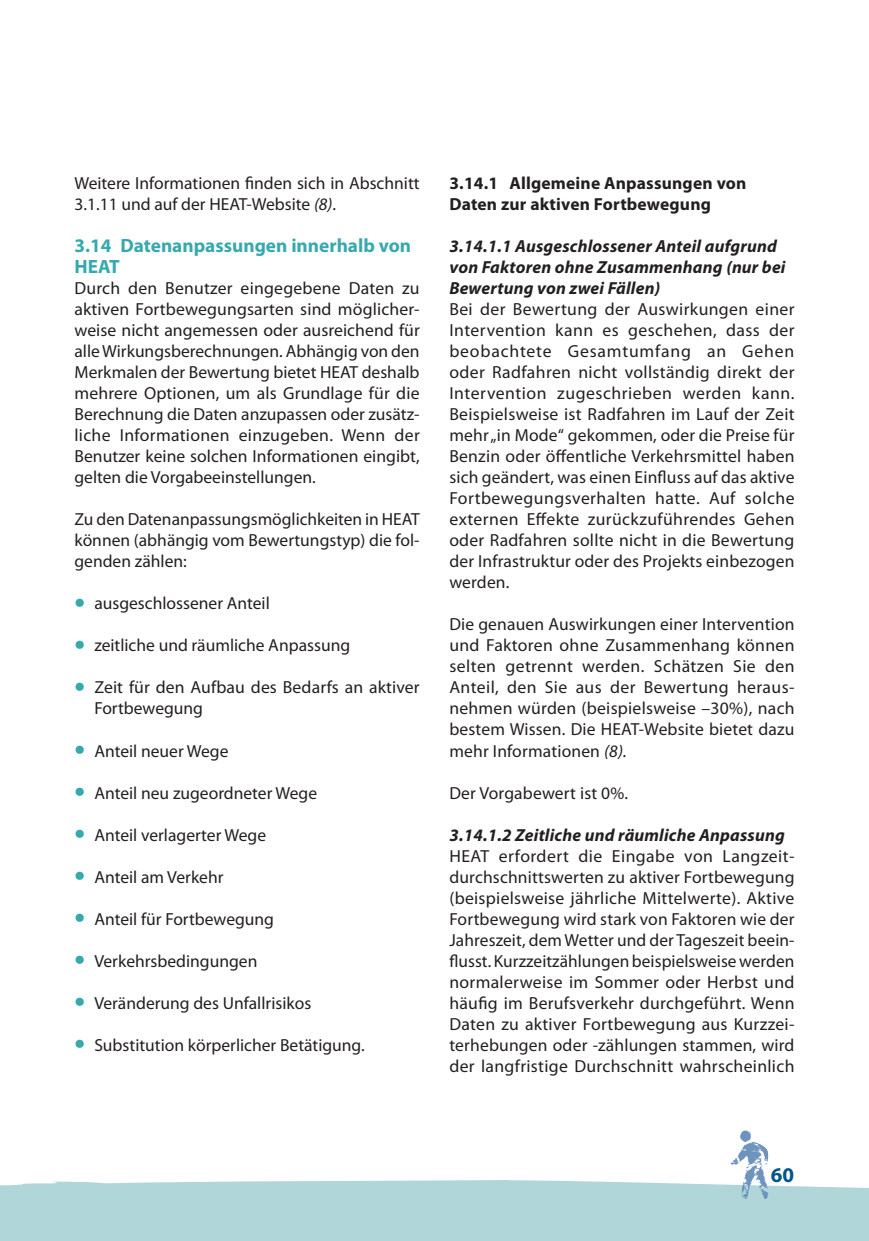
<style>
.page{position:relative;width:869px;height:1241px;background:#fff}
.page>*{position:absolute;margin:0;border:0;box-sizing:border-box;transform-origin:0 0}
.t1{font:700 21px "Myriad Pro";color:#00548e}
.t2{font:700 19.25px/21px "Myriad Pro";color:#36a9af}
.Brød{font:17.5px/21px "Myriad Pro";color:#231f20;text-align:justify}
.Mellem_4_Fed_kursiv{font:italic 700 17.5px/21px "Myriad Pro";letter-spacing:.01em;color:#231f20}
.t3{font:700 17.5px/21px "Myriad Pro";letter-spacing:.01em;color:#231f20}
.s1{font-style:italic}
.s2{font-weight:700;font-size:31.5px;color:#36a9af}
</style>
<div class="page">
<div style="left:0;top:1180px;width:868px;height:60px;background:#b0d6da"></div>
<svg style="left:730px;top:1130px;width:38px;height:69px"></svg>
<p class="Brød" style="left:74px;top:173px;width:346px">Weitere Informationen finden sich in Abschnitt<br>3.1.11 und auf der HEAT-Website <span class="s1">(8)</span>.</p>
<p class="t2" style="left:74px;top:235px;width:338px">3.14 Datenanpassungen innerhalb von<br>HEAT</p>
<p class="Brød" style="left:74px;top:278px;width:346px">Durch den Benutzer eingegebene Daten zu aktiven Fortbewegungsarten sind möglicher&shy;weise nicht angemessen oder ausreichend für alle Wirkungsberechnungen. Abhängig von den Merkmalen der Bewertung bietet HEAT deshalb mehrere Optionen, um als Grundlage für die Berechnung die Daten anzupassen oder zusätz&shy;liche Informationen einzugeben. Wenn der Benutzer keine solchen Informationen eingibt, gelten die Vorgabeeinstellungen.</p>
<p class="Brød" style="left:74px;top:509px;width:346px">Zu den Datenanpassungsmöglichkeiten in HEAT können (abhängig vom Bewertungstyp) die fol&shy;genden zählen:</p>
<p class="Brød" style="left:74px;top:593px;width:197px"><span class="s2">•</span> ausgeschlossener Anteil</p>
<p class="Brød" style="left:74px;top:635px;width:277px"><span class="s2">•</span> zeitliche und räumliche Anpassung</p>
<p class="Brød" style="left:94px;top:677px;width:326px;text-indent:-20px"><span class="s2">•</span> Zeit für den Aufbau des Bedarfs an aktiver<br>Fortbewegung</p>
<p class="Brød" style="left:74px;top:740px;width:155px"><span class="s2">•</span> Anteil neuer Wege</p>
<p class="Brød" style="left:74px;top:782px;width:244px"><span class="s2">•</span> Anteil neu zugeordneter Wege</p>
<p class="Brød" style="left:74px;top:824px;width:193px"><span class="s2">•</span> Anteil verlagerter Wege</p>
<p class="Brød" style="left:74px;top:866px;width:150px"><span class="s2">•</span> Anteil am Verkehr</p>
<p class="Brød" style="left:74px;top:908px;width:201px"><span class="s2">•</span> Anteil für Fortbewegung</p>
<p class="Brød" style="left:74px;top:950px;width:184px"><span class="s2">•</span> Verkehrsbedingungen</p>
<p class="Brød" style="left:74px;top:992px;width:238px"><span class="s2">•</span> Veränderung des Unfallrisikos</p>
<p class="Brød" style="left:74px;top:1034px;width:291px"><span class="s2">•</span> Substitution körperlicher Betätigung.</p>
<p class="t3" style="left:449px;top:173px;width:298px">3.14.1 Allgemeine Anpassungen von<br>Daten zur aktiven Fortbewegung</p>
<p class="Mellem_4_Fed_kursiv" style="left:449px;top:236px;width:337px">3.14.1.1 Ausgeschlossener Anteil aufgrund von Faktoren ohne Zusammenhang (nur bei<br>Bewertung von zwei Fällen)</p>
<p class="Brød" style="left:449px;top:299px;width:346px">Bei der Bewertung der Auswirkungen einer Intervention kann es geschehen, dass der beobachtete Gesamtumfang an Gehen oder Radfahren nicht vollständig direkt der Intervention zugeschrieben werden kann.<br>Beispielsweise ist Radfahren im Lauf der Zeit mehr „in Mode“ gekommen, oder die Preise für Benzin oder öffentliche Verkehrsmittel haben sich geändert, was einen Einfluss auf das aktive Fortbewegungsverhalten hatte. Auf solche externen Effekte zurückzuführendes Gehen oder Radfahren sollte nicht in die Bewertung der Infrastruktur oder des Projekts einbezogen werden.</p>
<p class="Brød" style="left:449px;top:614px;width:346px">Die genauen Auswirkungen einer Intervention und Faktoren ohne Zusammenhang können selten getrennt werden. Schätzen Sie den Anteil, den Sie aus der Bewertung heraus&shy;nehmen würden (beispielsweise –30%), nach bestem Wissen. Die HEAT-Website bietet dazu mehr Informationen <span class="s1">(8).</span></p>
<p class="Brød" style="left:449px;top:782px;width:180px">Der Vorgabewert ist 0%.</p>
<p class="Mellem_4_Fed_kursiv" style="left:449px;top:824px;width:337px">3.14.1.2 Zeitliche und räumliche Anpassung</p>
<p class="Brød" style="left:449px;top:845px;width:346px">HEAT erfordert die Eingabe von Langzeit&shy;durchschnittswerten zu aktiver Fortbewegung (beispielsweise jährliche Mittelwerte). Aktive Fortbewegung wird stark von Faktoren wie der Jahreszeit, dem Wetter und der Tageszeit beein&shy;flusst. Kurzzeitzählungen beispielsweise werden normalerweise im Sommer oder Herbst und häufig im Berufsverkehr durchgeführt. Wenn Daten zu aktiver Fortbewegung aus Kurzzei&shy;terhebungen oder -zählungen stammen, wird der langfristige Durchschnitt wahrscheinlich</p>
<p class="t1" style="left:770px;top:1162px;width:25px">60</p>
</div>
